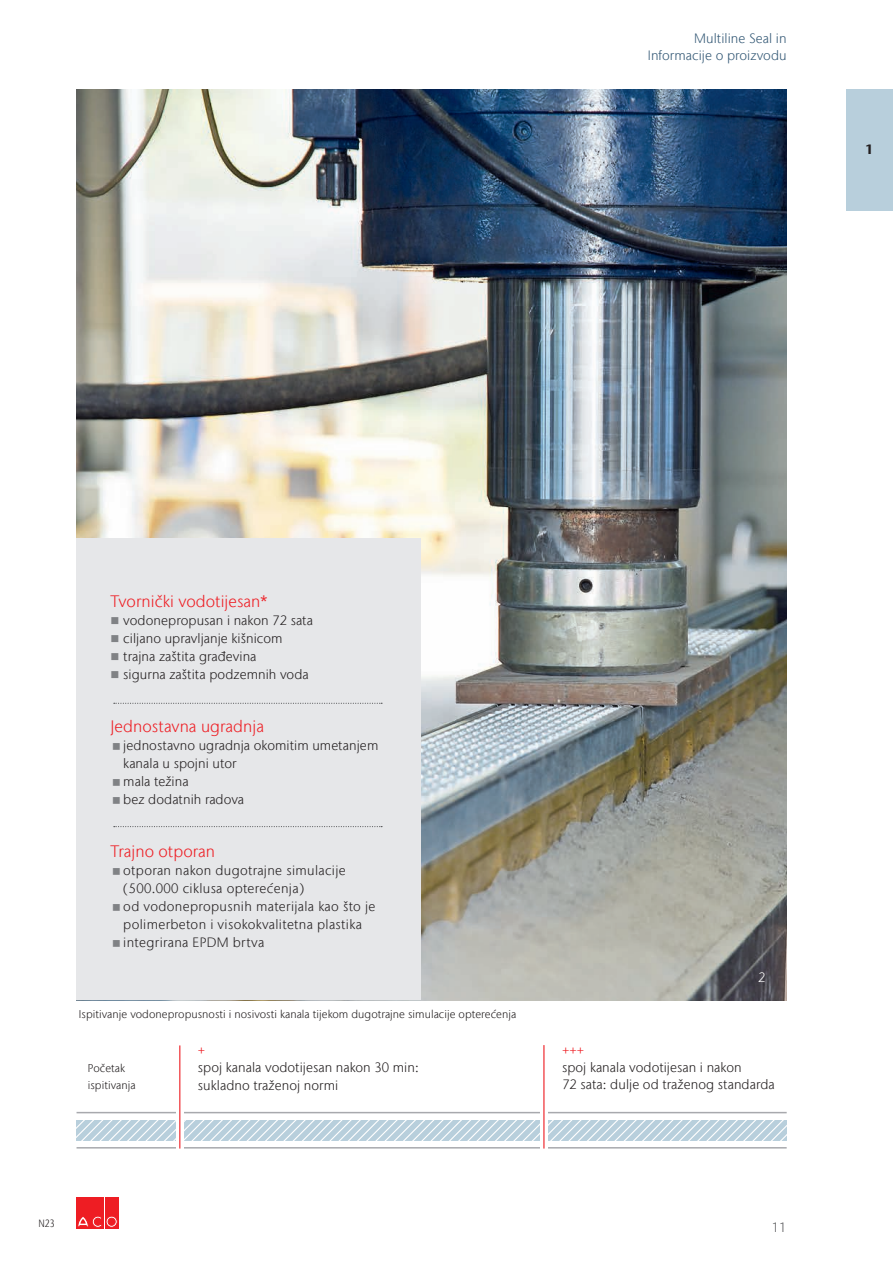
<style>
.page{position:relative;width:893px;height:1263px;background:#fff}
.page>*{position:absolute;margin:0;border:0;box-sizing:border-box;transform-origin:0 0}
.t1{font:300 16.5px "Stone Sans IIITC Com";letter-spacing:.005em;color:#ee1d23}
.t2{font:300 13.5px/17.9px "Stone Sans IIITC Com";letter-spacing:.005em;color:#231f20}
.t3{font:300 13.5px/17.9px "Stone Sans IIITC Com";letter-spacing:.025em;color:#231f20}
.t4{font:300 13.5px/17.9px "Stone Sans IIITC Com";letter-spacing:.005em;color:#335875;text-align:right}
.t5{font:300 13.5px "Stone Sans IIITC Com";color:#ee1d23}
.t6{font:300 13.5px "Stone Sans IIITC Com";color:#57585a}
.t7{font:300 13.5px "Stone Sans IIITC Com";color:#fff}
.t8{font:700 13.5px "Stone Sans IIITC Com";color:#231f20}
.t9{font:300 11.25px/17.9px "Stone Sans IIITC Com";letter-spacing:.005em;color:#231f20}
.t10{font:300 condensed 10.5px "Stone Sans IIITC Com";color:#231f20}
.s1{color:#808285}
</style>
<div class="page">
<div style="left:77px;top:1197px;width:13px;height:31px;background:#ee1d23"></div>
<div style="left:91px;top:1197px;width:13px;height:31px;background:#ee1d23"></div>
<svg style="left:78px;top:1216px;width:24px;height:11px"></svg>
<div style="left:105px;top:1197px;width:13px;height:31px;background:#ee1d23"></div>
<div style="left:106px;top:1216px;width:11px;height:11px;border:1px solid #ee1d23;border-radius:50%"></div>
<div style="left:108px;top:1218px;width:7px;height:7px;border:1px solid #ee1d23;border-radius:50%"></div>
<img style="left:77px;top:89px;width:710px;height:911px">
<svg style="left:77px;top:1120px;width:710px;height:20px;background:#c4d7e1"></svg>
<hr style="left:77px;top:1112px;width:710px;height:1px;background:#a8a9ad">
<hr style="left:77px;top:1147px;width:710px;height:1px;background:#a8a9ad">
<svg style="left:176px;top:1045px;width:7px;height:104px"></svg>
<hr style="left:179px;top:1045px;width:1px;height:103px;background:#ee1d23">
<svg style="left:540px;top:1045px;width:8px;height:104px"></svg>
<hr style="left:543px;top:1045px;width:1px;height:103px;background:#ee1d23">
<div style="left:77px;top:538px;width:344px;height:462px;background:#e6e7e9"></div>
<svg style="left:114px;top:703px;width:268px;height:1px"></svg>
<svg style="left:114px;top:826px;width:268px;height:1px"></svg>
<div style="left:846px;top:89px;width:47px;height:121px;background:#b8cfdc"></div>
<p class="t4" style="left:648px;top:29px;width:140px">Multiline Seal in<br>Informacije o proizvodu</p>
<p class="t8" style="left:865px;top:141px;width:10px">1</p>
<p class="t1" style="left:111px;top:591px;width:158px">Tvornički vodotijesan*</p>
<p class="t2" style="left:111px;top:611px;width:204px"><span class="s1">■</span> vodonepropusan i nakon 72 sata</p>
<p class="t2" style="left:111px;top:629px;width:174px"><span class="s1">■</span> ciljano upravljanje kišnicom</p>
<p class="t2" style="left:111px;top:647px;width:147px"><span class="s1">■</span> trajna zaštita građevina</p>
<p class="t2" style="left:111px;top:665px;width:200px"><span class="s1">■</span> sigurna zaštita podzemnih voda</p>
<p class="t1" style="left:111px;top:716px;width:155px">Jednostavna ugradnja</p>
<p class="t2" style="left:123px;top:736px;width:257px">jednostavno ugradnja okomitim umetanjem kanala u spojni utor<br>mala težina<br>bez dodatnih radova</p>
<p class="t1" style="left:111px;top:841px;width:106px">Trajno otporan</p>
<p class="t3" style="left:123px;top:861px;width:254px">otporan nakon dugotrajne simulacije (500.000 ciklusa opterećenja)<br>od vodonepropusnih materijala kao što je polimerbeton i visokokvalitetna plastika integrirana EPDM brtva</p>
<p class="t9" style="left:79px;top:1005px;width:439px">Ispitivanje vodonepropusnosti i nosivosti kanala tijekom dugotrajne simulacije opterećenja</p>
<p class="t9" style="left:88px;top:1059px;width:49px">Početak ispitivanja</p>
<p class="t5" style="left:198px;top:1041px;width:9px">+</p>
<p class="t2" style="left:198px;top:1058px;width:222px">spoj kanala vodotijesan nakon 30 min: sukladno traženoj normi</p>
<p class="t7" style="left:758px;top:969px;width:9px">2</p>
<p class="t5" style="left:562px;top:1041px;width:24px">+++</p>
<p class="t2" style="left:562px;top:1058px;width:214px">spoj kanala vodotijesan i nakon<br>72 sata: dulje od traženog standarda</p>
<p class="t10" style="left:38px;top:1217px;width:18px">N23</p>
<p class="t6" style="left:772px;top:1219px;width:16px">11</p>
</div>
